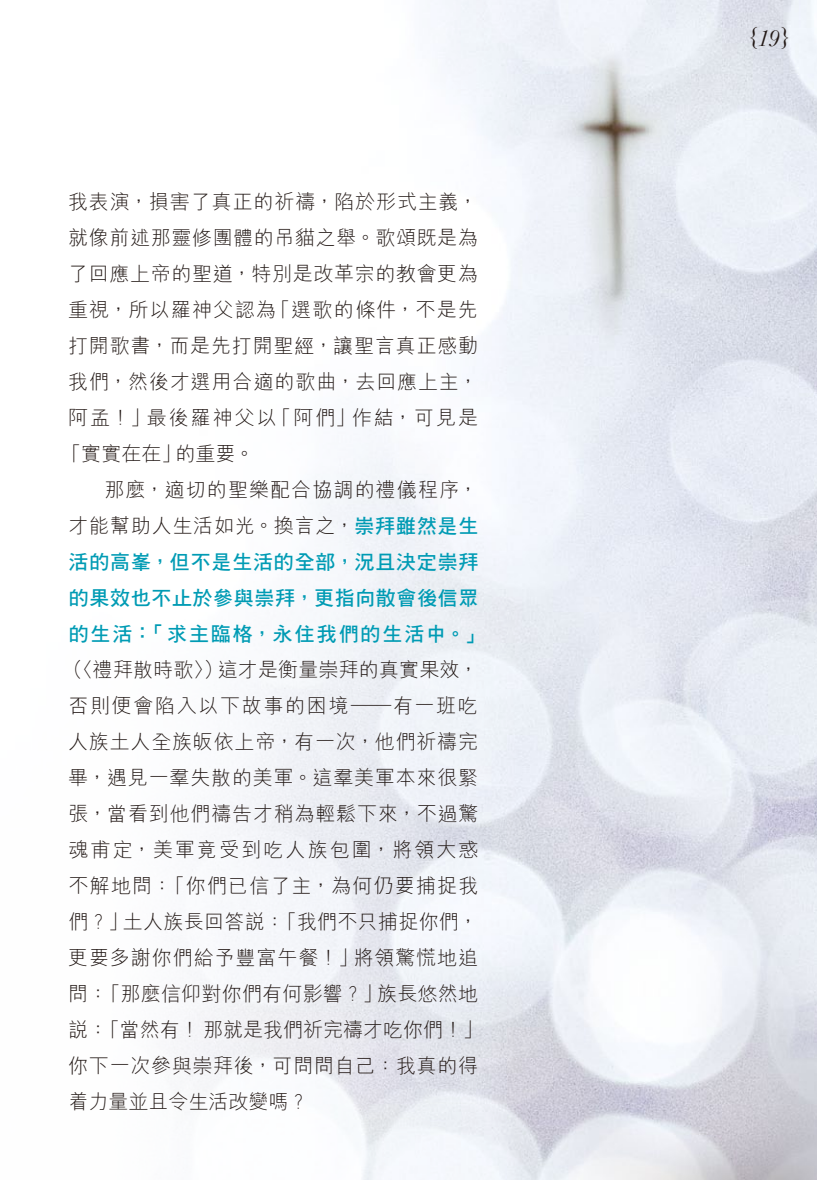
<style>
.page{position:relative;width:817px;height:1180px;background:#fff}
.page>*{position:absolute;margin:0;border:0;box-sizing:border-box;transform-origin:0 0}
.t1{font:italic 24px "Baskerville";color:#221815}
.t2{font:300 20px/36px "M Hei HK";letter-spacing:.04em;color:#221815}
.t3{font:20px/36px "DF Hei Std W7";letter-spacing:.04em;color:#009bb4}
.t4{font:300 20px "M Hei HK";letter-spacing:.06em;color:#221815}
.t5{font:300 20px "M Hei HK";letter-spacing:.1em;color:#221815}
.s1{font-family:"DF Hei Std W7";font-weight:400;color:#009bb4}
</style>
<div class="page">
<img style="left:174px;top:0;width:642px;height:1179px">
<p class="t2" style="left:68px;top:183px;width:411px">我表演，損害了真正的祈禱，陷於形式主義，</p>
<p class="t2" style="left:68px;top:219px;width:411px">就像前述那靈修團體的吊貓之舉。歌頌既是為</p>
<p class="t2" style="left:68px;top:255px;width:411px">了回應上帝的聖道，特別是改革宗的教會更為</p>
<p class="t4" style="left:68px;top:295px;width:411px">重視，所以羅神父認為「選歌的條件，不是先</p>
<p class="t2" style="left:68px;top:327px;width:411px">打開歌書，而是先打開聖經，讓聖言真正感動</p>
<p class="t2" style="left:68px;top:363px;width:411px">我們，然後才選用合適的歌曲，去回應上主，</p>
<p class="t5" style="left:68px;top:403px;width:411px">阿孟！」最後羅神父以「阿們」作結，可見是</p>
<p class="t2" style="left:61px;top:435px;width:194px">「實實在在」的重要。</p>
<p class="t2" style="left:104px;top:471px;width:375px">那麼，適切的聖樂配合協調的禮儀程序，</p>
<p class="t2" style="left:68px;top:507px;width:411px">才能幫助人生活如光。換言之，<span class="s1">崇拜雖然是生</span></p>
<p class="t3" style="left:69px;top:543px;width:416px">活的高峯，但不是生活的全部，況且決定崇拜的果效也不止於參與崇拜，更指向散會後信眾的生活：「求主臨格，永住我們的生活中。」</p>
<p class="t2" style="left:63px;top:651px;width:422px">（〈禮拜散時歌〉）這才是衡量崇拜的真實果效，否則便會陷入以下故事的困境─有一班吃人族土人全族皈依上帝，有一次，他們祈禱完畢，遇見一羣失散的美軍。這羣美軍本來很緊張，當看到他們禱告才稍為輕鬆下來，不過驚魂甫定，美軍竟受到吃人族包圍，將領大惑不解地問：「你們已信了主，為何仍要捕捉我們？」土人族長回答說：「我們不只捕捉你們，更要多謝你們給予豐富午餐！」將領驚慌地追問：「那麼信仰對你們有何影響？」族長悠然地說：「當然有！那就是我們祈完禱才吃你們！」你下一次參與崇拜後，可問問自己：我真的得着力量並且令生活改變嗎？</p>
<p class="t1" style="left:747px;top:22px;width:44px">{19}</p>
</div>
